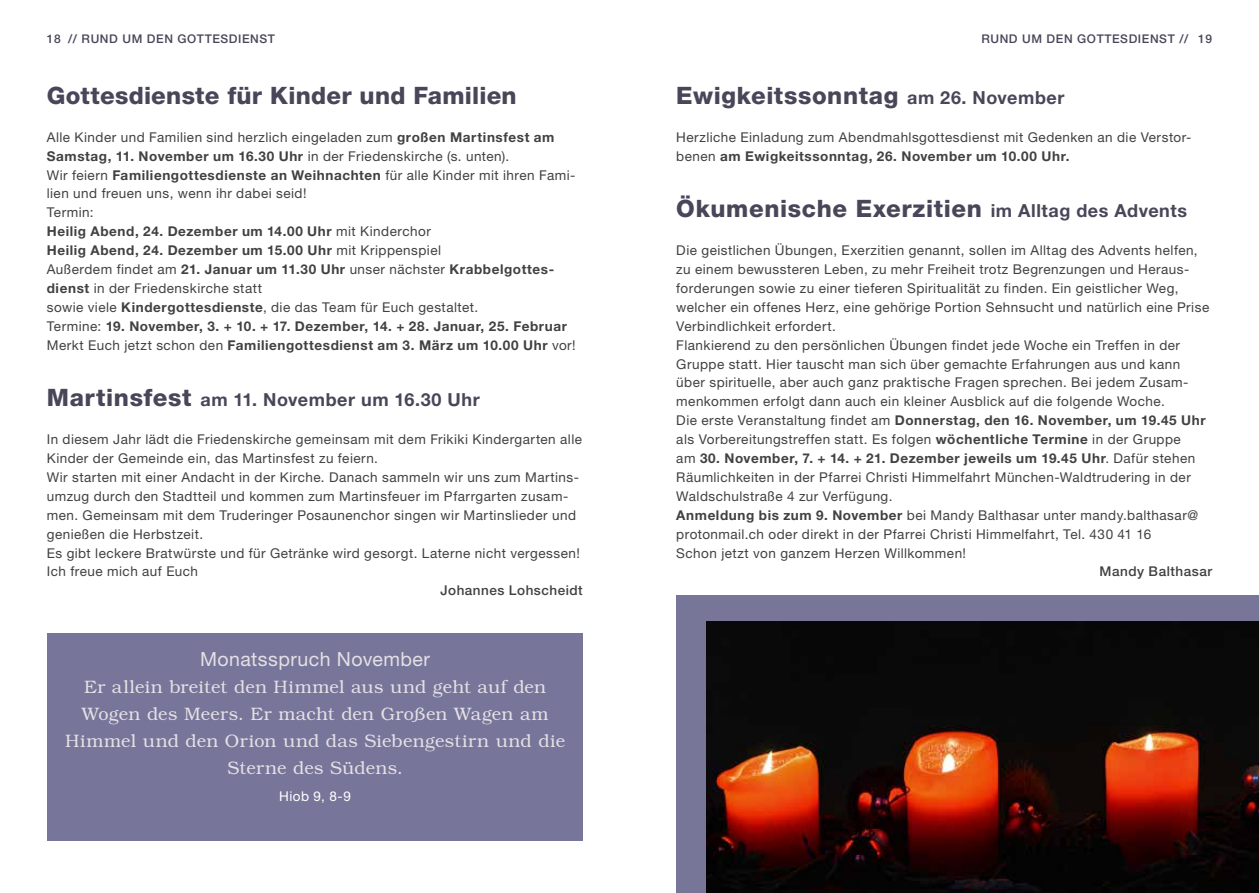
<style>
.page{position:relative;width:1259px;height:893px;background:#fff}
.page>*{position:absolute;margin:0;border:0;box-sizing:border-box;transform-origin:0 0}
.t1{font:800 24px "Helvetica Neue LT Std";letter-spacing:.02em;color:#494659}
.t2{font:19.5px "Helvetica Neue LT Std";letter-spacing:.025em;color:#e3e0e5}
.t3{font:300 18px/27px "Bookman Std";letter-spacing:.015em;color:#e3e0e5;text-align:center}
.t4{font:700 18px "Helvetica Neue LT Std";letter-spacing:.03em;color:#494659}
.t5{font:13.5px/18.9px "Helvetica Neue LT Std";letter-spacing:.035em;color:#414042}
.t6{font:500 13.5px "Helvetica Neue LT Std";letter-spacing:.035em;color:#414042}
.t7{font:13.5px "Helvetica Neue LT Std";color:#fff}
.t8{font:500 12px "Helvetica Neue LT Std";letter-spacing:.05em;color:#494659}
.s1{font-weight:700}
.s2{font-weight:800;font-size:24px}
.s3{font-weight:700;font-size:18px}
</style>
<div class="page">
<div style="left:676px;top:595px;width:583px;height:298px;background:#777699"></div>
<img style="left:706px;top:622px;width:553px;height:271px">
<div style="left:47px;top:633px;width:536px;height:208px;background:#777599"></div>
<p class="t8" style="left:47px;top:31px;width:230px">18 // RUND UM DEN GOTTESDIENST</p>
<p class="t8" style="left:1198px;top:31px;width:15px">19</p>
<p class="t8" style="left:981px;top:31px;width:208px">RUND UM DEN GOTTESDIENST //</p>
<h1 class="t1" style="left:47px;top:81px;width:471px">Gottesdienste für Kinder und Familien</h1>
<p class="t5" style="left:47px;top:127px;width:530px">Alle Kinder und Familien sind herzlich eingeladen zum <span class="s1">großen Martinsfest am Samstag, 11. November um 16.30 Uhr</span> in der Friedenskirche (s. unten).<br>Wir feiern <span class="s1">Familiengottesdienste an Weihnachten</span> für alle Kinder mit ihren Fami&shy;lien und freuen uns, wenn ihr dabei seid!<br>Termin:<br><span class="s1">Heilig Abend, 24. Dezember um 14.00 Uhr</span> mit Kinderchor<br><span class="s1">Heilig Abend, 24. Dezember um 15.00 Uhr</span> mit Krippenspiel<br>Außerdem findet am <span class="s1">21. Januar um 11.30 Uhr</span> unser nächster <span class="s1">Krabbelgottes&shy;dienst</span> in der Friedenskirche statt<br>sowie viele <span class="s1">Kindergottesdienste</span>, die das Team für Euch gestaltet.<br>Termine: <span class="s1">19. November, 3. + 10. + 17. Dezember, 14. + 28. Januar, 25. Februar </span>Merkt Euch jetzt schon den <span class="s1">Familiengottesdienst am 3. März um 10.00 Uhr</span> vor!</p>
<h3 class="t4" style="left:47px;top:389px;width:434px"><span class="s2">Martinsfest</span> am 11. November um 16.30 Uhr</h3>
<p class="t5" style="left:47px;top:430px;width:537px">In diesem Jahr lädt die Friedenskirche gemeinsam mit dem Frikiki Kindergarten alle Kinder der Gemeinde ein, das Martinsfest zu feiern.<br>Wir starten mit einer Andacht in der Kirche. Danach sammeln wir uns zum Martins&shy;umzug durch den Stadtteil und kommen zum Martinsfeuer im Pfarrgarten zusam&shy;men. Gemeinsam mit dem Truderinger Posaunenchor singen wir Martinslieder und genießen die Herbstzeit.<br>Es gibt leckere Bratwürste und für Getränke wird gesorgt. Laterne nicht vergessen!<br>Ich freue mich auf Euch</p>
<p class="t6" style="left:440px;top:582px;width:144px">Johannes Lohscheidt</p>
<h2 class="t2" style="left:200px;top:647px;width:231px">Monatsspruch November</h2>
<h3 class="t3" style="left:65px;top:674px;width:501px">Er allein breitet den Himmel aus und geht auf den Wogen des Meers. Er macht den Großen Wagen am Himmel und den Orion und das Siebengestirn und die Sterne des Südens.</h3>
<p class="t7" style="left:279px;top:788px;width:73px">Hiob 9, 8-9</p>
<h1 class="t1" style="left:676px;top:81px;width:390px">Ewigkeitssonntag <span class="s3">am 26. November</span></h1>
<p class="t5" style="left:676px;top:127px;width:516px">Herzliche Einladung zum Abendmahlsgottesdienst mit Gedenken an die Verstor&shy;benen <span class="s1">am Ewigkeitssonntag, 26. November um 10.00 Uhr.</span></p>
<h1 class="t1" style="left:676px;top:195px;width:512px">Ökumenische Exerzitien <span class="s3">im Alltag des Advents</span></h1>
<p class="t5" style="left:676px;top:241px;width:534px">Die geistlichen Übungen, Exerzitien genannt, sollen im Alltag des Advents helfen, zu einem bewussteren Leben, zu mehr Freiheit trotz Begrenzungen und Heraus&shy;forderungen sowie zu einer tieferen Spiritualität zu finden. Ein geistlicher Weg, welcher ein offenes Herz, eine gehörige Portion Sehnsucht und natürlich eine Prise Verbindlichkeit erfordert.<br>Flankierend zu den persönlichen Übungen findet jede Woche ein Treffen in der Gruppe statt. Hier tauscht man sich über gemachte Erfahrungen aus und kann über spirituelle, aber auch ganz praktische Fragen sprechen. Bei jedem Zusam&shy;menkommen erfolgt dann auch ein kleiner Ausblick auf die folgende Woche.<br>Die erste Veranstaltung findet am <span class="s1">Donnerstag, den 16. November, um 19.45 Uhr </span>als Vorbereitungstreffen statt. Es folgen <span class="s1">wöchentliche Termine</span> in der Gruppe<br>am <span class="s1">30. November, 7. + 14. + 21. Dezember jeweils um 19.45 Uhr</span>. Dafür stehen Räumlichkeiten in der Pfarrei Christi Himmelfahrt München-Waldtrudering in der Waldschulstraße 4 zur Verfügung.<br><span class="s1">Anmeldung bis zum 9. November</span> bei Mandy Balthasar unter mandy.balthasar@ protonmail.ch oder direkt in der Pfarrei Christi Himmelfahrt, Tel. 430 41 16<br>Schon jetzt von ganzem Herzen Willkommen!</p>
<p class="t6" style="left:1099px;top:564px;width:114px">Mandy Balthasar</p>
</div>
